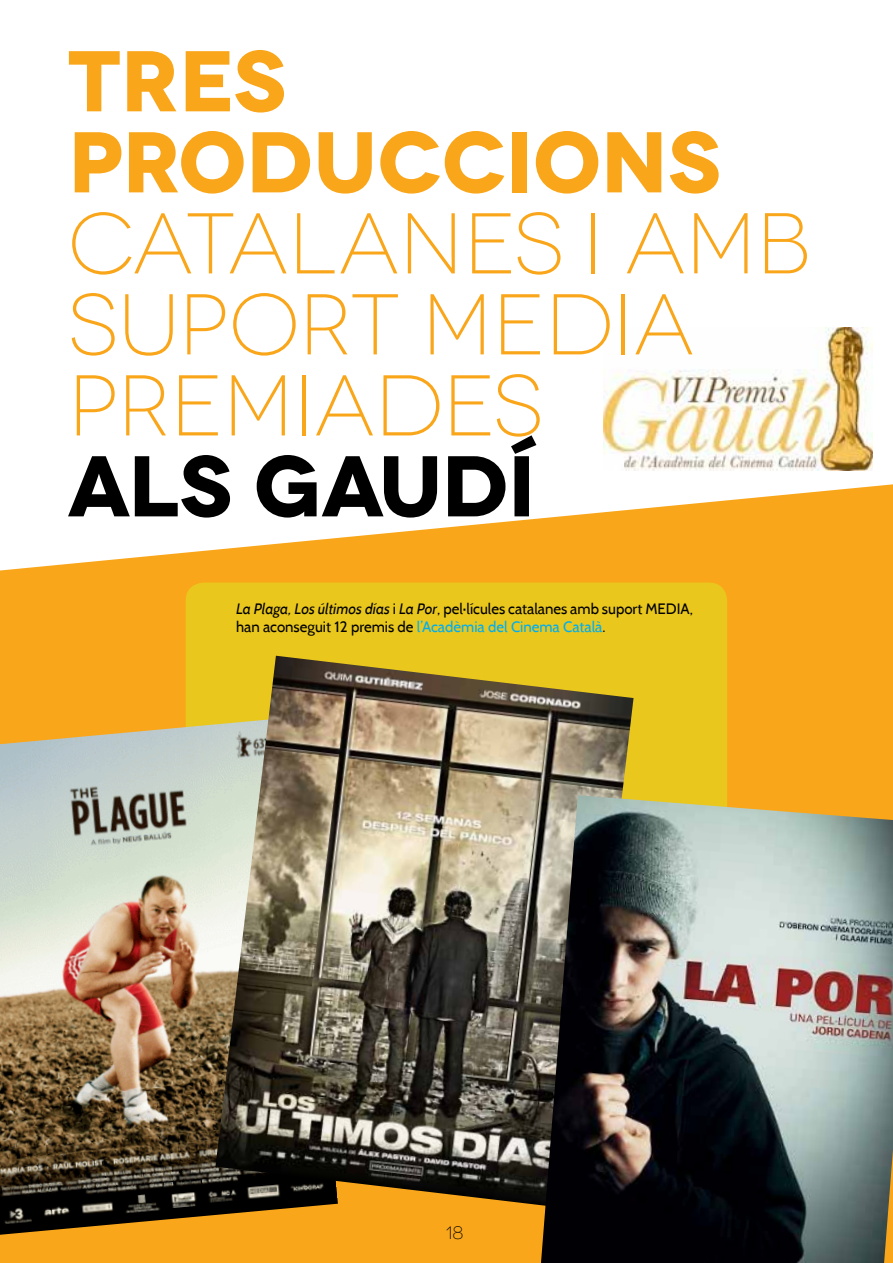
<style>
.page{position:relative;width:893px;height:1263px;background:#faa61a}
.page>*{position:absolute;margin:0;border:0;box-sizing:border-box;transform-origin:0 0}
.t1{font:300 85.95px/81px "Novecentowide";letter-spacing:-.005em;color:#faa61a}
.t2{font:700 85.95px/81px "Novecentowide";letter-spacing:-.01em;color:#faa61a}
.t3{font:700 85.95px "Novecentowide";letter-spacing:-.01em;color:#000}
.t4{font:300 18px "Novecentowide";color:#000}
.t5{font:15px/18px "Cabin";color:#000}
.s1{font-style:italic}
.s2{color:#00aeef}
</style>
<div class="page">
<svg style="left:0;top:0;width:893px;height:570px;background:#fef7ec"></svg>
<img style="left:604px;top:327px;width:268px;height:144px">
<div style="left:186px;top:583px;width:541px;height:586px;background:#e9c71d;border-radius:18px"></div>
<img style="left:0;top:724px;width:280px;height:511px">
<img style="left:215px;top:656px;width:419px;height:553px">
<img style="left:541px;top:795px;width:352px;height:468px">
<h1 class="t2" style="left:68px;top:41px;width:654px">TRES<br>PRODUCCIONS</h1>
<h1 class="t1" style="left:68px;top:204px;width:745px">CATALANES I AMB<br>SUPORT MEDIA<br>PREMIADES</h1>
<h1 class="t3" style="left:68px;top:432px;width:469px">ALS GAUDÍ</h1>
<p class="t5" style="left:236px;top:600px;width:459px"><span class="s1">La Plaga, Los últimos días</span> i <span class="s1">La Por</span>, pel·lícules catalanes amb suport MEDI A, han aconseguit 12 premis de <span class="s2">l’Acadèmia del Cinema Català</span>.</p>
<p class="t4" style="left:446px;top:1222px;width:19px">18</p>
</div>
